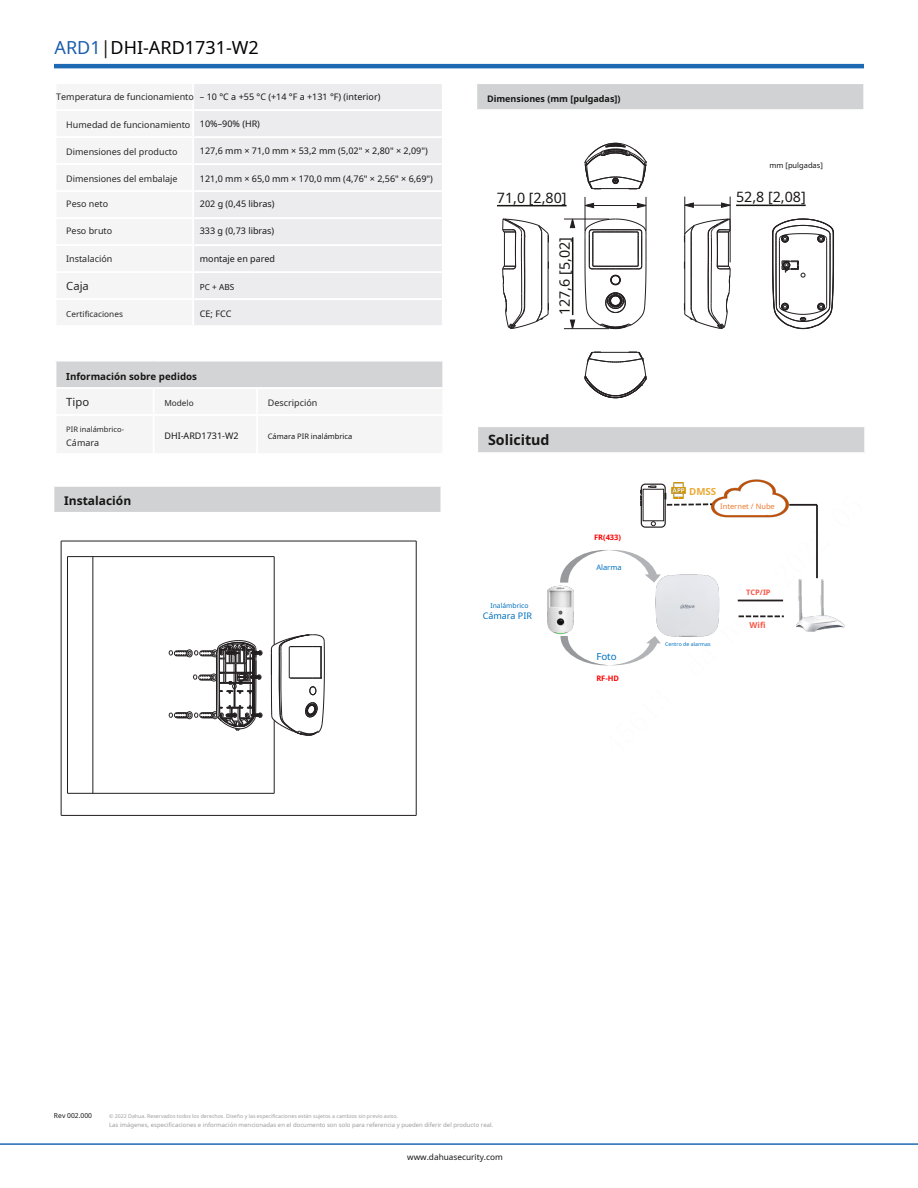
<style>
.page{position:relative;width:918px;height:1188px;background:#fff}
.page>*{position:absolute;margin:0;border:0;box-sizing:border-box;transform-origin:0 0}
.t1{font:18px "Noto Sans";color:#030000}
.t2{font:14.25px "Noto Sans";color:#171615}
.t3{font:700 14.25px "Noto Sans";color:#171615}
.t4{font:700 12px "Noto Sans";color:#171615}
.t5{font:11.25px "Noto Sans";color:#272726}
.t6{font:700 9.75px "Noto Sans";color:#171615}
.t7{font:700 9.75px "Noto Sans";color:#ebaa35}
.t8{font:9.75px "Noto Sans";color:#0070c0}
.t9{font:9px "Noto Sans";color:#171615}
.t10{font:9px "Noto Sans";color:#272726}
.t11{font:700 9px "Noto Sans";color:#171615}
.t12{font:9px "Noto Sans";color:#0070c0}
.t13{font:8.25px "Noto Sans";color:#171615}
.t14{font:8.25px "Noto Sans";color:#272726}
.t15{font:700 8.25px "Noto Sans";color:#f95647}
.t16{font:7.5px "Noto Sans";color:#171615}
.t17{font:7.5px "Noto Sans";color:#272726}
.t18{font:7.5px "Noto Sans";color:#ed7d31}
.t19{font:700 7.5px "Noto Sans";color:#f00}
.t20{font:7.5px "Noto Sans";color:#0070c0}
.t21{font:700 7.5px "Noto Sans";color:#f95647}
.t22{font:6.75px "Noto Sans";color:#0070c0}
.t23{font:6.75px "Noto Sans";color:#171615}
.t24{font:6px "Noto Sans";color:#9c9c9b}
.t25{font:5.25px "Noto Sans";color:#9c9c9b}
.t26{font:5.25px "Noto Sans";color:#0070c0}
.s1{color:#1b5eac}
.s2{color:#201916}
.s3{color:#272726}
.s4{color:#171615}
</style>
<div class="page">
<hr style="left:54px;top:64px;width:810px;height:4px;background:#1e69b4">
<hr style="left:0;top:1143px;width:918px;height:2px;background:#1e69b4">
<div style="left:476px;top:83px;width:388px;height:27px;background:#d1d2d4"></div>
<hr style="left:475px;top:82px;width:390px;height:2px;background:#fff">
<hr style="left:475px;top:84px;width:2px;height:25px;background:#fff">
<hr style="left:863px;top:84px;width:2px;height:25px;background:#fff">
<hr style="left:475px;top:109px;width:390px;height:2px;background:#fff">
<div style="left:53px;top:486px;width:388px;height:27px;background:#d1d2d4"></div>
<hr style="left:52px;top:485px;width:390px;height:2px;background:#fff">
<hr style="left:52px;top:487px;width:2px;height:25px;background:#fff">
<hr style="left:52px;top:512px;width:390px;height:2px;background:#fff">
<hr style="left:61px;top:541px;width:1px;height:274px;background:#231f20">
<hr style="left:61px;top:815px;width:355px;height:1px;background:#231f20">
<hr style="left:61px;top:541px;width:355px;height:1px;background:#231f20">
<hr style="left:416px;top:541px;width:1px;height:274px;background:#231f20">
<hr style="left:67px;top:557px;width:1px;height:236px;background:#231f20">
<hr style="left:93px;top:557px;width:1px;height:236px;background:#231f20">
<hr style="left:67px;top:793px;width:207px;height:1px;background:#231f20">
<hr style="left:274px;top:557px;width:1px;height:88px;background:#231f20">
<hr style="left:274px;top:720px;width:1px;height:73px;background:#231f20">
<hr style="left:67px;top:556px;width:207px;height:1px;background:#231f20">
<svg style="left:271px;top:635px;width:53px;height:101px"></svg>
<svg style="left:169px;top:641px;width:93px;height:90px"></svg>
<svg style="left:585px;top:219px;width:62px;height:110px"></svg>
<svg style="left:585px;top:352px;width:62px;height:46px"></svg>
<div style="left:611px;top:276px;width:9px;height:8px;border:1px solid #231f20;border-radius:50%"></div>
<svg style="left:684px;top:219px;width:47px;height:110px"></svg>
<svg style="left:503px;top:219px;width:46px;height:110px"></svg>
<svg style="left:772px;top:219px;width:62px;height:110px"></svg>
<svg style="left:585px;top:143px;width:62px;height:47px"></svg>
<svg style="left:584px;top:203px;width:10px;height:5px"></svg>
<svg style="left:637px;top:203px;width:9px;height:5px"></svg>
<svg style="left:570px;top:218px;width:5px;height:10px"></svg>
<svg style="left:570px;top:319px;width:5px;height:9px"></svg>
<hr style="left:564px;top:328px;width:45px;height:1px;background:#231f20">
<hr style="left:585px;top:197px;width:1px;height:34px;background:#231f20">
<hr style="left:646px;top:197px;width:1px;height:34px;background:#231f20">
<hr style="left:564px;top:219px;width:45px;height:1px;background:#231f20">
<hr style="left:594px;top:205px;width:43px;height:1px;background:#231f20">
<hr style="left:685px;top:197px;width:1px;height:37px;background:#231f20">
<hr style="left:730px;top:197px;width:1px;height:65px;background:#231f20">
<svg style="left:684px;top:202px;width:47px;height:6px"></svg>
<div style="left:477px;top:426px;width:388px;height:27px;background:#d1d2d4"></div>
<hr style="left:476px;top:425px;width:390px;height:2px;background:#fff">
<hr style="left:476px;top:427px;width:2px;height:25px;background:#fff">
<hr style="left:864px;top:427px;width:2px;height:25px;background:#fff">
<hr style="left:476px;top:452px;width:390px;height:2px;background:#fff">
<img style="left:655px;top:574px;width:65px;height:63px">
<img style="left:547px;top:585px;width:27px;height:50px">
<svg style="left:560px;top:550px;width:101px;height:33px"></svg>
<svg style="left:560px;top:636px;width:101px;height:30px"></svg>
<img style="left:776px;top:578px;width:69px;height:54px">
<hr style="left:738px;top:600px;width:45px;height:1px;background:#231f20">
<svg style="left:739px;top:615px;width:45px;height:2px"></svg>
<img style="left:711px;top:479px;width:78px;height:39px">
<hr style="left:789px;top:504px;width:28px;height:2px;background:#231f20">
<hr style="left:816px;top:505px;width:2px;height:73px;background:#231f20">
<img style="left:671px;top:483px;width:15px;height:10px">
<svg style="left:641px;top:484px;width:25px;height:44px"></svg>
<svg style="left:651px;top:521px;width:5px;height:5px"></svg>
<svg style="left:640px;top:490px;width:2px;height:16px"></svg>
<div style="left:643px;top:489px;width:21px;height:32px;background:#fff"></div>
<div style="left:643px;top:489px;width:21px;height:32px;border:1px solid #231f20"></div>
<svg style="left:648px;top:486px;width:8px;height:2px"></svg>
<svg style="left:665px;top:493px;width:49px;height:14px"></svg>
<div style="left:56px;top:362px;width:386px;height:25px;background:#d3d4d6"></div>
<div style="left:194px;top:84px;width:248px;height:241px;background:#ececee"></div>
<hr style="left:193px;top:109px;width:251px;height:2px;background:#fff">
<hr style="left:193px;top:136px;width:251px;height:2px;background:#fff">
<hr style="left:193px;top:163px;width:251px;height:2px;background:#fff">
<hr style="left:193px;top:190px;width:251px;height:2px;background:#fff">
<hr style="left:193px;top:217px;width:251px;height:2px;background:#fff">
<hr style="left:193px;top:244px;width:251px;height:2px;background:#fff">
<hr style="left:193px;top:271px;width:251px;height:2px;background:#fff">
<hr style="left:193px;top:298px;width:251px;height:2px;background:#fff">
<hr style="left:497px;top:205px;width:32px;height:1px;background:#171615">
<hr style="left:529px;top:205px;width:38px;height:1px;background:#171615">
<hr style="left:736px;top:205px;width:32px;height:1px;background:#171615">
<hr style="left:768px;top:205px;width:38px;height:1px;background:#171615">
<hr style="left:572px;top:275px;width:1px;height:40px;background:#171615">
<hr style="left:572px;top:237px;width:1px;height:38px;background:#171615">
<h1 class="t1" style="left:55px;top:35px;width:206px"><span class="s1">ARD1</span><span class="s2">|</span>DHI-ARD1731-W2</h1>
<p class="t9" style="left:56px;top:90px;width:326px"><span class="s3">Temperatura de funcionamiento</span> – 10 °C a +55 °C (+14 °F a +131 °F) (interior)</p>
<p class="t10" style="left:66px;top:118px;width:195px">Humedad de funcionamiento <span class="s4">10%–90% (HR)</span></p>
<p class="t10" style="left:66px;top:145px;width:113px">Dimensiones del producto</p>
<p class="t9" style="left:200px;top:145px;width:229px">127,6 mm × 71,0 mm × 53,2 mm (5,02" × 2,80" × 2,09")</p>
<p class="t10" style="left:66px;top:172px;width:113px">Dimensiones del embalaje</p>
<p class="t9" style="left:200px;top:172px;width:235px">121,0 mm × 65,0 mm × 170,0 mm (4,76" × 2,56" × 6,69")</p>
<p class="t10" style="left:66px;top:198px;width:43px">Peso neto</p>
<p class="t9" style="left:200px;top:197px;width:76px">202 g (0,45 libras)</p>
<p class="t10" style="left:66px;top:225px;width:48px">Peso bruto</p>
<p class="t9" style="left:200px;top:224px;width:76px">333 g (0,73 libras)</p>
<p class="t10" style="left:66px;top:252px;width:48px">Instalación</p>
<p class="t9" style="left:200px;top:252px;width:77px">montaje en pared</p>
<p class="t5" style="left:66px;top:278px;width:24px">Caja</p>
<p class="t13" style="left:200px;top:281px;width:36px">PC + ABS</p>
<p class="t14" style="left:66px;top:308px;width:58px">Certificaciones</p>
<p class="t9" style="left:200px;top:307px;width:33px">CE; FCC</p>
<p class="t6" style="left:66px;top:370px;width:132px">Información sobre pedidos</p>
<p class="t5" style="left:66px;top:394px;width:24px">Tipo</p>
<p class="t14" style="left:164px;top:397px;width:31px">Modelo</p>
<p class="t10" style="left:268px;top:397px;width:51px">Descripción</p>
<p class="t17" style="left:66px;top:424px;width:59px">PIR inalámbrico-</p>
<p class="t9" style="left:164px;top:429px;width:76px">DHI-ARD1731-W2</p>
<p class="t16" style="left:268px;top:431px;width:86px">Cámara PIR inalámbrica</p>
<p class="t10" style="left:66px;top:436px;width:34px">Cámara</p>
<h3 class="t4" style="left:64px;top:492px;width:69px">Instalación</h3>
<p class="t11" style="left:487px;top:93px;width:135px">Dimensiones (mm [pulgadas])</p>
<p class="t16" style="left:770px;top:160px;width:55px">mm [pulgadas]</p>
<h2 class="t2" style="left:497px;top:188px;width:71px">71,0 [2,80]</h2>
<h2 class="t2" style="left:736px;top:187px;width:71px">52,8 [2,08]</h2>
<h2 class="t2" style="left:555px;top:315px;width:79px;rotate:-90deg">127,6 [5,02]</h2>
<h2 class="t3" style="left:488px;top:430px;width:63px">Solicitud</h2>
<p class="t22" style="left:490px;top:600px;width:40px">Inalámbrico</p>
<p class="t12" style="left:483px;top:610px;width:51px">Cámara PIR</p>
<p class="t19" style="left:594px;top:532px;width:29px">FR(433)</p>
<p class="t20" style="left:596px;top:562px;width:27px">Alarma</p>
<p class="t8" style="left:596px;top:649px;width:22px">Foto</p>
<p class="t19" style="left:596px;top:673px;width:24px">RF-HD</p>
<p class="t7" style="left:689px;top:485px;width:29px">DMSS</p>
<p class="t18" style="left:720px;top:501px;width:56px">Internet / Nube</p>
<p class="t21" style="left:746px;top:587px;width:26px">TCP/IP</p>
<p class="t26" style="left:665px;top:641px;width:47px">Centro de alarmas</p>
<p class="t15" style="left:750px;top:620px;width:18px">Wifi</p>
<p class="t23" style="left:54px;top:1111px;width:40px">Rev 002.000</p>
<p class="t25" style="left:109px;top:1112px;width:290px">© 2022 Dahua. Reservados todos los derechos. Diseño y las especificaciones están sujetos a cambios sin previo aviso.</p>
<p class="t24" style="left:109px;top:1121px;width:386px">Las imágenes, especificaciones e información mencionadas en el documento son solo para referencia y pueden diferir del producto real.</p>
<p class="t13" style="left:407px;top:1151px;width:97px">www.dahuasecurity.com</p>
</div>
